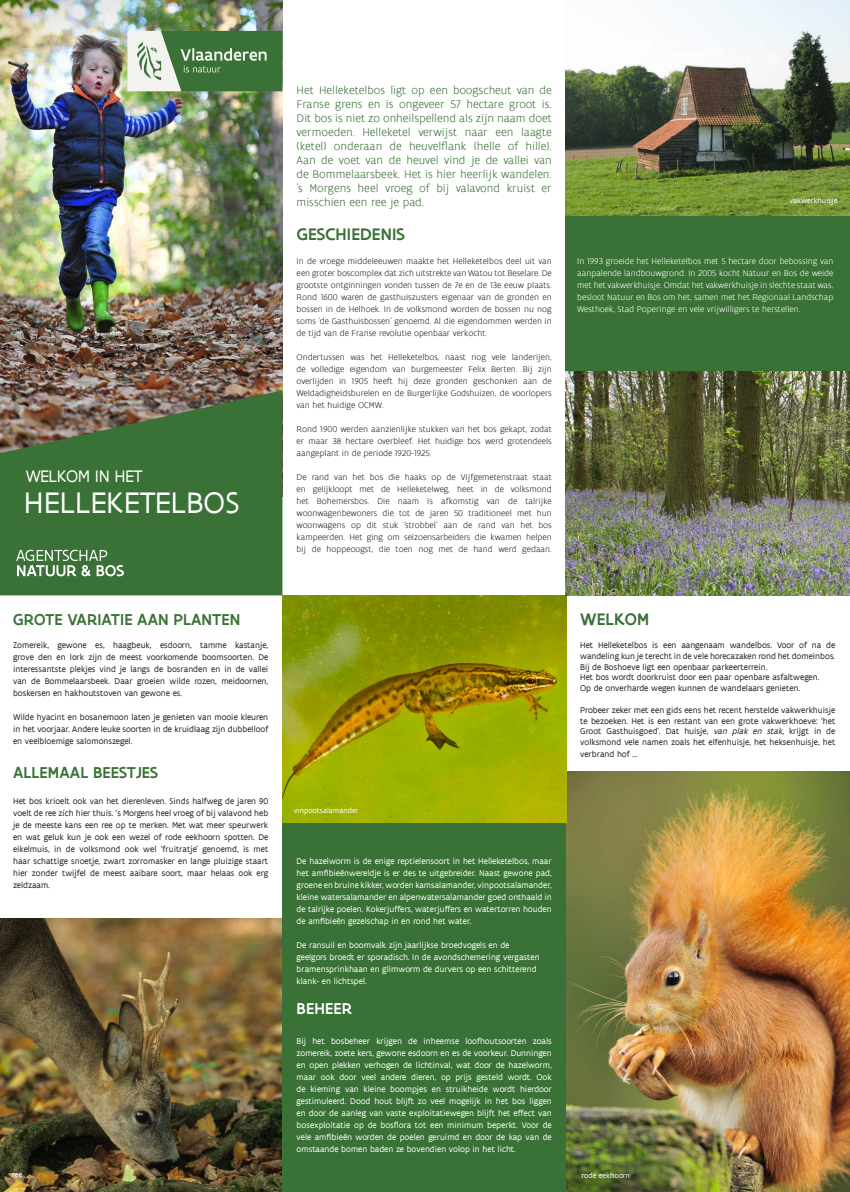
<style>
.page{position:relative;width:850px;height:1192px;background:#fff}
.page>*{position:absolute;margin:0;border:0;box-sizing:border-box;transform-origin:0 0}
.t1{font:32px "Flanders Art Sans";letter-spacing:.005em;color:#fff}
.Basistekst{font:500 18px "Flanders Art Sans";letter-spacing:.005em;color:#3a7136}
.t2{font:18px "Flanders Art Sans";letter-spacing:-.02em;color:#fff}
.t3{font:500 17px "Flanders Art Sans";letter-spacing:.005em;color:#3a7136}
.t4{font:500 17px "Flanders Art Sans";letter-spacing:.005em;color:#fff}
.Basistekst-2{font:300 12px/14px "Flanders Art Sans";color:#3a7136;text-align:justify}
.Basistekst-3{font:9px/12px "Flanders Art Sans";color:#231f20;text-align:justify}
.Basistekst-4{font:300 9px/12px "Flanders Art Sans";color:#231f20;text-align:justify}
.Basistekst-5{font:9px/12px "Flanders Art Sans";color:#fff;text-align:justify}
.Basistekst-6{font:300 9px/12px "Flanders Art Sans";color:#fff;text-align:justify}
.t5{font:8px "Flanders Art Sans";color:#fff}
.s1{font-style:italic}
</style>
<div class="page">
<img style="left:0;top:0;width:282px;height:390px">
<div style="left:566px;top:0;width:284px;height:595px;background:#3a7136"></div>
<img style="left:0;top:918px;width:282px;height:273px">
<img style="left:566px;top:0;width:284px;height:215px">
<svg style="left:0;top:390px;width:282px;height:205px;background:#45703c"></svg>
<img style="left:566px;top:771px;width:284px;height:420px">
<img style="left:282px;top:595px;width:284px;height:227px">
<img style="left:566px;top:371px;width:284px;height:224px">
<svg style="left:127px;top:31px;width:155px;height:60px"></svg>
<svg style="left:16px;top:549px;width:108px;height:27px;background:#70986e"></svg>
<div style="left:282px;top:822px;width:284px;height:369px;background:#3a7136"></div>
<p class="t2" style="left:26px;top:464px;width:119px">WELKOM IN HET</p>
<p class="t1" style="left:24px;top:483px;width:217px">HELLEKETELBOS</p>
<p class="t3" style="left:13px;top:609px;width:229px">GROTE VARIATIE AAN PLANTEN</p>
<p class="Basistekst-3" style="left:13px;top:639px;width:257px">Zomereik, gewone es, haagbeuk, esdoorn, tamme kastanje, grove den en lork zijn de meest voorkomende boomsoorten. De interessantste plekjes vind je langs de bosranden en in de vallei van de Bommelaarsbeek. Daar groeien wilde rozen, meidoornen, boskersen en hakhoutstoven van gewone es.</p>
<p class="Basistekst-3" style="left:13px;top:711px;width:257px">Wilde hyacint en bosanemoon laten je genieten van mooie kleuren in het voorjaar. Andere leuke soorten in de kruidlaag zijn dubbelloof en veelbloemige salomonszegel.</p>
<p class="t3" style="left:13px;top:761px;width:147px">ALLEMAAL BEESTJES</p>
<p class="Basistekst-3" style="left:13px;top:795px;width:257px">Het bos krioelt ook van het dierenleven. Sinds halfweg de jaren 90 voelt de ree zich hier thuis. ‘s Morgens heel vroeg of bij valavond heb je de meeste kans een ree op te merken. Met wat meer speurwerk en wat geluk kun je ook een wezel of rode eekhoorn spotten. De eikelmuis, in de volksmond ook wel ‘fruitratje’ genoemd, is met haar schattige snoetje, zwart zorromasker en lange pluizige staart hier zonder twijfel de meest aaibare soort, maar helaas ook erg zeldzaam.</p>
<p class="t5" style="left:12px;top:1168px;width:12px">ree</p>
<p class="Basistekst-2" style="left:297px;top:83px;width:257px">Het Helleketelbos ligt op een boogscheut van de Franse grens en is ongeveer 57 hectare groot is.<br>Dit bos is niet zo onheilspellend als zijn naam doet vermoeden. Helleketel verwijst naar een laagte (ketel) onderaan de heuvelflank (helle of hille).<br>Aan de voet van de heuvel vind je de vallei van de Bommelaarsbeek. Het is hier heerlijk wandelen. ’s Morgens heel vroeg of bij valavond kruist er misschien een ree je pad.</p>
<p class="Basistekst" style="left:297px;top:223px;width:110px">GESCHIEDENIS</p>
<p class="Basistekst-4" style="left:297px;top:255px;width:257px">In de vroege middeleeuwen maakte het Helleketelbos deel uit van een groter boscomplex dat zich uitstrekte van Watou tot Beselare. De grootste ontginningen vonden tussen de 7e en de 13e eeuw plaats.<br>Rond 1600 waren de gasthuiszusters eigenaar van de gronden en bossen in de Helhoek. In de volksmond worden de bossen nu nog soms ‘de Gasthuisbossen’ genoemd. Al die eigendommen werden in de tijd van de Franse revolutie openbaar verkocht.</p>
<p class="Basistekst-4" style="left:297px;top:351px;width:257px">Ondertussen was het Helleketelbos, naast nog vele landerijen, de volledige eigendom van burgemeester Felix Berten. Bij zijn overlijden in 1905 heeft hij deze gronden geschonken aan de Weldadigheidsburelen en de Burgerlijke Godshuizen, de voorlopers van het huidige OCMW.</p>
<p class="Basistekst-4" style="left:297px;top:423px;width:257px">Rond 1900 werden aanzienlijke stukken van het bos gekapt, zodat er maar 38 hectare overbleef. Het huidige bos werd grotendeels aangeplant in de periode 1920-1925.</p>
<p class="Basistekst-4" style="left:297px;top:471px;width:257px">De rand van het bos die haaks op de Vijfgemetenstraat staat en gelijkloopt met de Helleketelweg, heet in de volksmond het Bohemersbos. Die naam is afkomstig van de talrijke woonwagenbewoners die tot de jaren 50 traditioneel met hun woonwagens op dit stuk ‘strobbel’ aan de rand van het bos kampeerden. Het ging om seizoensarbeiders die kwamen helpen bij de hoppeoogst, die toen nog met de hand werd gedaan.</p>
<p class="t5" style="left:294px;top:805px;width:66px">vinpootsalamander</p>
<p class="Basistekst-5" style="left:297px;top:855px;width:257px">De hazelworm is de enige reptielensoort in het Helleketelbos, maar het amfibieënwereldje is er des te uitgebreider. Naast gewone pad, groene en bruine kikker, worden kamsalamander, vinpootsalamander, kleine watersalamander en alpenwatersalamander goed onthaald in de talrijke poelen. Kokerjuffers, waterjuffers en watertorren houden de amfibieën gezelschap in en rond het water.</p>
<p class="Basistekst-5" style="left:297px;top:939px;width:244px;text-align:left">De ransuil en boomvalk zijn jaarlijkse broedvogels en de geelgors broedt er sporadisch. In de avondschemering vergasten bramensprinkhaan en glimworm de durvers op een schitterend klank- en lichtspel.</p>
<p class="t4" style="left:297px;top:998px;width:57px">BEHEER</p>
<p class="Basistekst-5" style="left:297px;top:1035px;width:257px">Bij het bosbeheer krijgen de inheemse loofhoutsoorten zoals zomereik, zoete kers, gewone esdoorn en es de voorkeur. Dunningen en open plekken verhogen de lichtinval, wat door de hazelworm, maar ook door veel andere dieren, op prijs gesteld wordt. Ook de kieming van kleine boompjes en struikheide wordt hierdoor gestimuleerd. Dood hout blijft zo veel mogelijk in het bos liggen en door de aanleg van vaste exploitatiewegen blijft het effect van bosexploitatie op de bosflora tot een minimum beperkt. Voor de vele amfibieën worden de poelen geruimd en door de kap van de omstaande bomen baden ze bovendien volop in het licht.</p>
<p class="t5" style="left:789px;top:196px;width:50px">vakwerkhuisje</p>
<p class="Basistekst-6" style="left:577px;top:255px;width:258px">In 1993 groeide het Helleketelbos met 5 hectare door bebossing van aanpalende landbouwgrond. In 2005 kocht Natuur en Bos de weide met het vakwerkhuisje. Omdat het vakwerkhuisje in slechte staat was, besloot Natuur en Bos om het, samen met het Regionaal Landschap Westhoek, Stad Poperinge en vele vrijwilligers te herstellen.</p>
<p class="Basistekst" style="left:580px;top:608px;width:71px">WELKOM</p>
<p class="Basistekst-3" style="left:580px;top:639px;width:257px;line-height:10.8px">Het Helleketelbos is een aangenaam wandelbos. Voor of na de wandeling kun je terecht in de vele horecazaken rond het domeinbos.<br>Bij de Boshoeve ligt een openbaar parkeerterrein.</p>
<p class="Basistekst-3" style="left:580px;top:671px;width:241px">Het bos wordt doorkruist door een paar openbare asfaltwegen.</p>
<p class="Basistekst-3" style="left:580px;top:682px;width:222px">Op de onverharde wegen kunnen de wandelaars genieten.</p>
<p class="Basistekst-3" style="left:580px;top:704px;width:257px;line-height:10.8px">Probeer zeker met een gids eens het recent herstelde vakwerkhuisje te bezoeken. Het is een restant van een grote vakwerkhoeve: ‘het Groot Gasthuisgoed’. Dat huisje, <span class="s1">van plak en stak</span>, krijgt in de volksmond vele namen zoals het elfenhuisje, het heksenhuisje, het</p>
<p class="Basistekst-3" style="left:580px;top:748px;width:59px">verbrand hof ...</p>
<p class="t5" style="left:581px;top:1170px;width:50px">rode eekhoorn</p>
</div>
